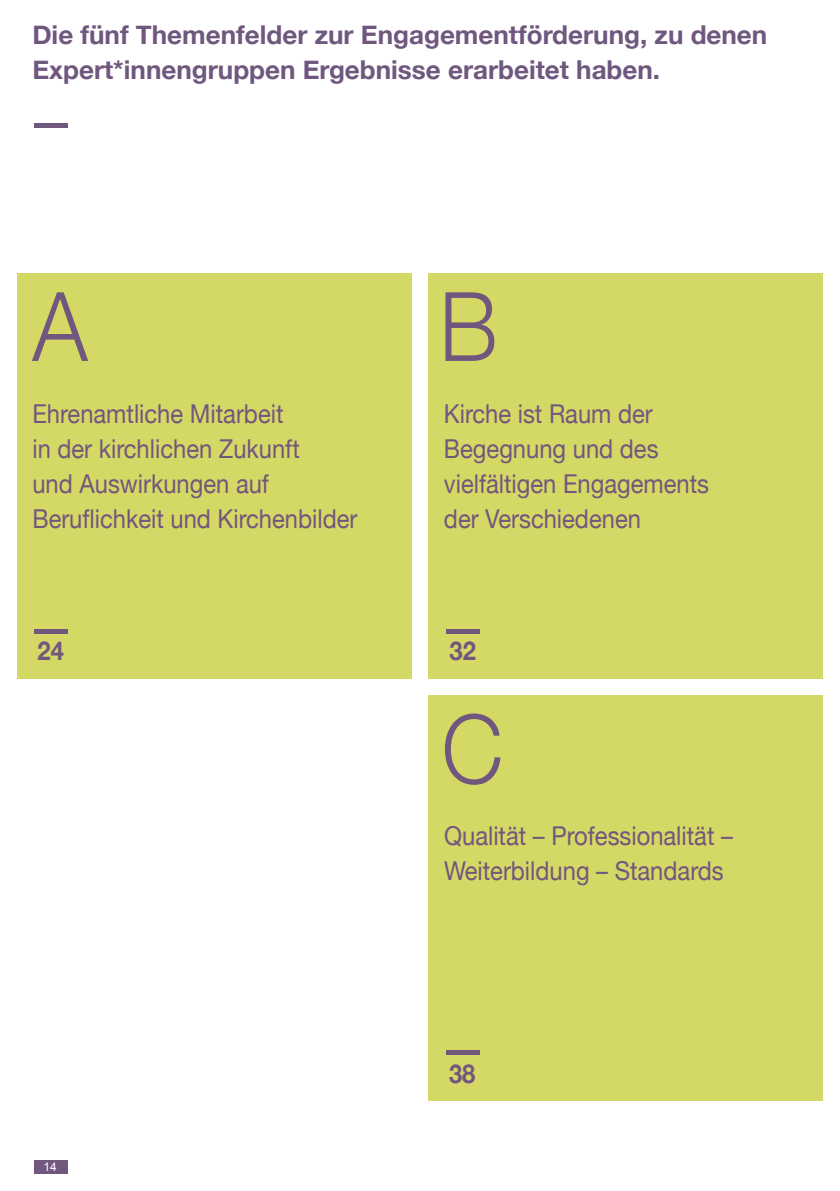
<style>
.page{position:relative;width:840px;height:1191px;background:#fff}
.page>*{position:absolute;margin:0;border:0;box-sizing:border-box;transform-origin:0 0}
.t1{font:300 96px "Helvetica Neue";color:#6f577e;scale:.91 1}
.t2{font:26px/35.2px "Helvetica Neue";color:#6f577e;scale:.91 1}
.t3{font:700 26px/35.2px "Helvetica Neue";color:#6f577e}
.t4{font:700 26px "Helvetica Neue";color:#6f577e;scale:.91 1}
.t5{font:12px "Arial";color:#fff}
</style>
<div class="page">
<div style="left:34px;top:1160px;width:34px;height:13px;background:#6f577e"></div>
<div style="left:17px;top:273px;width:394px;height:405px;background:#d4d865"></div>
<div style="left:428px;top:273px;width:394px;height:405px;background:#d4d865"></div>
<div style="left:428px;top:695px;width:394px;height:406px;background:#d4d865"></div>
<div style="left:445px;top:629px;width:34px;height:5px;background:#6f577e"></div>
<hr style="left:34px;top:123px;width:34px;height:4px;background:#6f577e">
<div style="left:34px;top:629px;width:34px;height:5px;background:#6f577e"></div>
<hr style="left:445px;top:1050px;width:34px;height:4px;background:#6f577e">
<p class="t3" style="left:32px;top:18px;width:736px">Die fünf Themenfelder zur Engagementförderung, zu denen<br>Expert*innengruppen Ergebnisse erarbeitet haben.</p>
<h1 class="t1" style="left:32px;top:249px;width:62px">A</h1>
<h1 class="t1" style="left:439px;top:249px;width:66px">B</h1>
<p class="t2" style="left:32px;top:397px;width:358px">Ehrenamtliche Mitarbeit<br>in der kirchlichen Zukunft<br>und Auswirkungen auf<br>Beruflichkeit und Kirchenbilder</p>
<p class="t2" style="left:443px;top:397px;width:293px">Kirche ist Raum der<br>Begegnung und des vielfältigen Engagements der Verschiedenen</p>
<p class="t4" style="left:37px;top:630px;width:30px">24</p>
<p class="t4" style="left:449px;top:630px;width:30px">32</p>
<h1 class="t1" style="left:441px;top:672px;width:69px">C</h1>
<p class="t2" style="left:444px;top:819px;width:319px">Qualität – Professionalität –<br>Weiterbildung – Standards</p>
<p class="t5" style="left:43px;top:1159px;width:15px">14</p>
<p class="t4" style="left:449px;top:1053px;width:30px">38</p>
</div>
